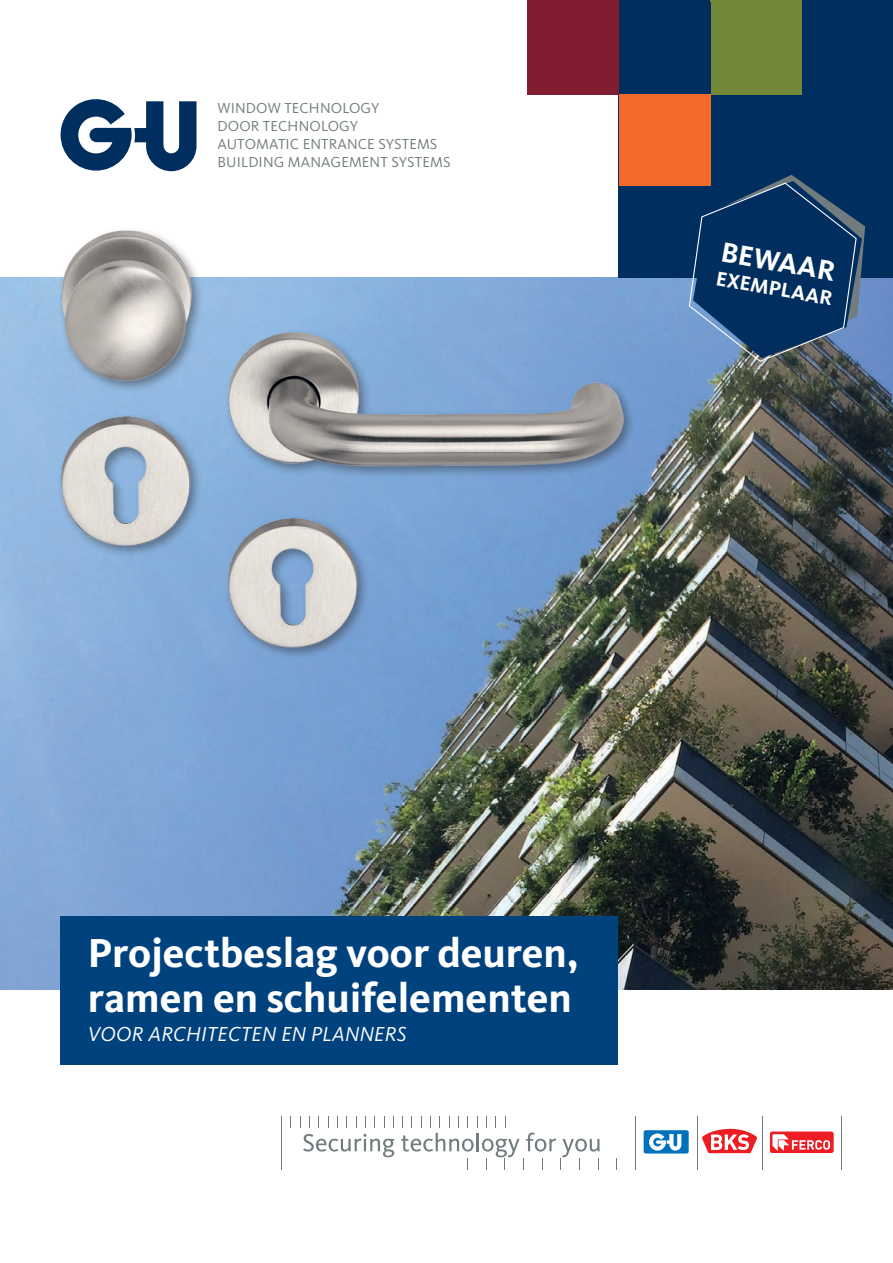
<style>
.page{position:relative;width:893px;height:1263px;background:#fff}
.page>*{position:absolute;margin:0;border:0;box-sizing:border-box;transform-origin:0 0}
.t1{font:700 42px/44.5px "Kievit Pro";color:#fff}
.t2{font:700 28.95px "Kievit Pro";color:#fff}
.t3{font:italic 21px "Kievit Pro";letter-spacing:.01em;color:#fff}
.t4{font:700 20.85px "Kievit Pro";color:#fff}
.t5{font:15px/18px "Kievit Pro";letter-spacing:.01em;color:#727c7e}
</style>
<div class="page">
<svg style="left:60px;top:99px;width:137px;height:72px"></svg>
<img style="left:0;top:277px;width:893px;height:712px">
<div style="left:60px;top:917px;width:557px;height:148px;background:#00427d"></div>
<div style="left:619px;top:0;width:274px;height:277px;background:#002e5e"></div>
<hr style="left:282px;top:1116px;width:1px;height:53px;background:#727c7e">
<svg style="left:393px;top:1116px;width:1px;height:12px"></svg>
<svg style="left:384px;top:1116px;width:1px;height:12px"></svg>
<svg style="left:374px;top:1116px;width:1px;height:12px"></svg>
<svg style="left:365px;top:1116px;width:1px;height:12px"></svg>
<svg style="left:356px;top:1116px;width:1px;height:12px"></svg>
<svg style="left:346px;top:1116px;width:1px;height:12px"></svg>
<svg style="left:337px;top:1116px;width:1px;height:12px"></svg>
<svg style="left:328px;top:1116px;width:1px;height:12px"></svg>
<svg style="left:309px;top:1116px;width:1px;height:12px"></svg>
<svg style="left:300px;top:1116px;width:1px;height:12px"></svg>
<hr style="left:635px;top:1116px;width:1px;height:53px;background:#727c7e">
<hr style="left:697px;top:1116px;width:1px;height:53px;background:#727c7e">
<hr style="left:762px;top:1116px;width:1px;height:53px;background:#727c7e">
<hr style="left:841px;top:1116px;width:1px;height:53px;background:#727c7e">
<svg style="left:303px;top:1134px;width:91px;height:23px"></svg>
<svg style="left:401px;top:1116px;width:199px;height:53px"></svg>
<div style="left:644px;top:1130px;width:45px;height:23px;background:#0071bb;border-radius:2px"></div>
<svg style="left:649px;top:1133px;width:32px;height:17px"></svg>
<svg style="left:702px;top:1129px;width:55px;height:24px"></svg>
<div style="left:770px;top:1131px;width:64px;height:22px;background:#ee1d23;border-radius:2px"></div>
<svg style="left:772px;top:1134px;width:58px;height:17px"></svg>
<svg style="left:710px;top:175px;width:155px;height:187px"></svg>
<img style="left:0;top:203px;width:710px;height:603px">
<div style="left:710px;top:0;width:92px;height:94px;background:#748937"></div>
<div style="left:527px;top:0;width:92px;height:94px;background:#811d30"></div>
<div style="left:619px;top:94px;width:91px;height:92px;background:#f36a2a"></div>
<p class="t5" style="left:217px;top:99px;width:235px">WINDOW TECHNOLOGY<br>DOOR TECHNOLOGY<br>AUTOMATIC ENTRANCE SYSTEMS<br>BUILDING MANAGEMENT SYSTEMS</p>
<h2 class="t2" style="left:724px;top:234px;width:117px;rotate:10deg">BEWAAR</h2>
<h3 class="t4" style="left:719px;top:266px;width:119px;rotate:10deg">EXEMPLAAR</h3>
<h1 class="t1" style="left:88px;top:930px;width:492px">Projectbeslag voor deuren, ramen en schuifelementen</h1>
<h3 class="t3" style="left:88px;top:1022px;width:320px">VOOR ARCHITECTEN EN PLANNERS</h3>
</div>
